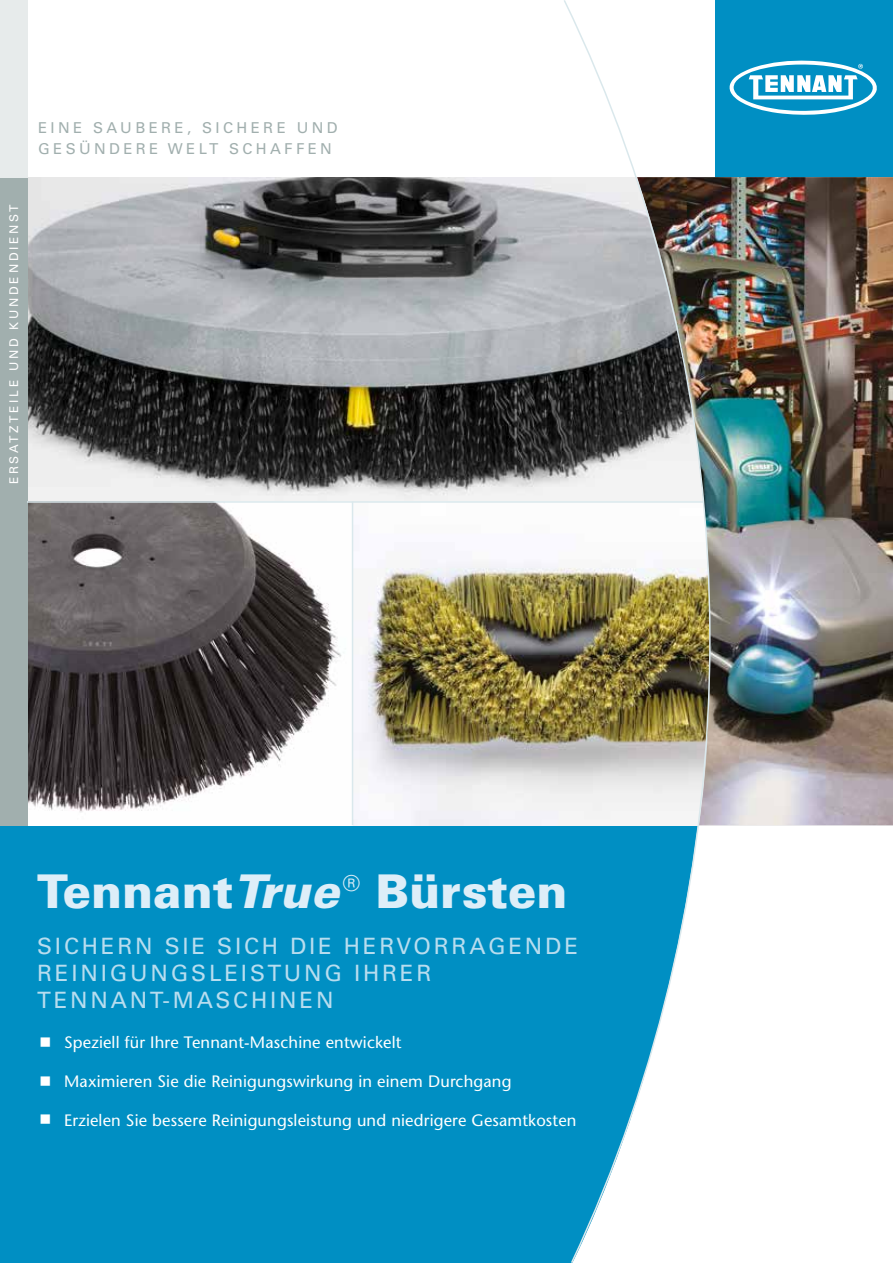
<style>
.page{position:relative;width:893px;height:1263px;background:#fff}
.page>*{position:absolute;margin:0;border:0;box-sizing:border-box;transform-origin:0 0}
.t1{font:900 46.5px "Univers";color:#ddeef8}
.t2{font:22.5px/27px "Univers";letter-spacing:.125em;color:#b8ddef}
.t3{font:500 16.5px "Stone Sans Std";letter-spacing:.01em;color:#fff}
.t4{font:15px/21px "Univers";letter-spacing:.225em;color:#a1afae}
.t5{font:12px "Univers";letter-spacing:.225em;color:#fff}
.s1{font-family:"Univers LT Std";font-style:italic}
</style>
<div class="page">
<img style="left:27px;top:177px;width:535px;height:324px">
<div style="left:0;top:649px;width:893px;height:614px;background:#008fc3"></div>
<div style="left:711px;top:825px;width:182px;height:438px;background:#fff"></div>
<img style="left:353px;top:503px;width:209px;height:322px">
<svg style="left:27px;top:503px;width:325px;height:322px"></svg>
<svg style="left:716px;top:0;width:177px;height:177px"></svg>
<img style="left:711px;top:177px;width:182px;height:648px">
<div style="left:0;top:177px;width:27px;height:648px;background:#a1afae"></div>
<div style="left:0;top:0;width:27px;height:177px;background:#e7ebeb"></div>
<hr style="left:27px;top:501px;width:676px;height:2px;background:#dae8ec">
<hr style="left:352px;top:501px;width:1px;height:324px;background:#dae8ec">
<img style="left:562px;top:0;width:149px;height:1263px">
<p class="t5" style="left:7px;top:484px;width:282px;rotate:-90deg">ERSATZTEILE UND KUNDENDIENST</p>
<p class="t4" style="left:38px;top:117px;width:301px">EINE SAUBERE, SICHERE UND<br>GESÜNDERE WELT SCHAFFEN</p>
<h1 class="t1" style="left:37px;top:863px;width:532px">Tennant<span class="s1">True</span> <sup>®</sup> Bürsten</h1>
<h2 class="t2" style="left:37px;top:933px;width:542px">SICHERN SIE SICH DIE HERVORRAGENDE<br>REINIGUNGSLEISTUNG IHRER<br>TENNANT-MASCHINEN</h2>
<p class="t3" style="left:64px;top:1033px;width:339px">Speziell für Ihre Tennant-Maschine entwickelt</p>
<p class="t3" style="left:64px;top:1071px;width:449px">Maximieren Sie die Reinigungswirkung in einem Durchgang</p>
<p class="t3" style="left:64px;top:1110px;width:514px">Erzielen Sie bessere Reinigungsleistung und niedrigere Gesamtkosten</p>
</div>
